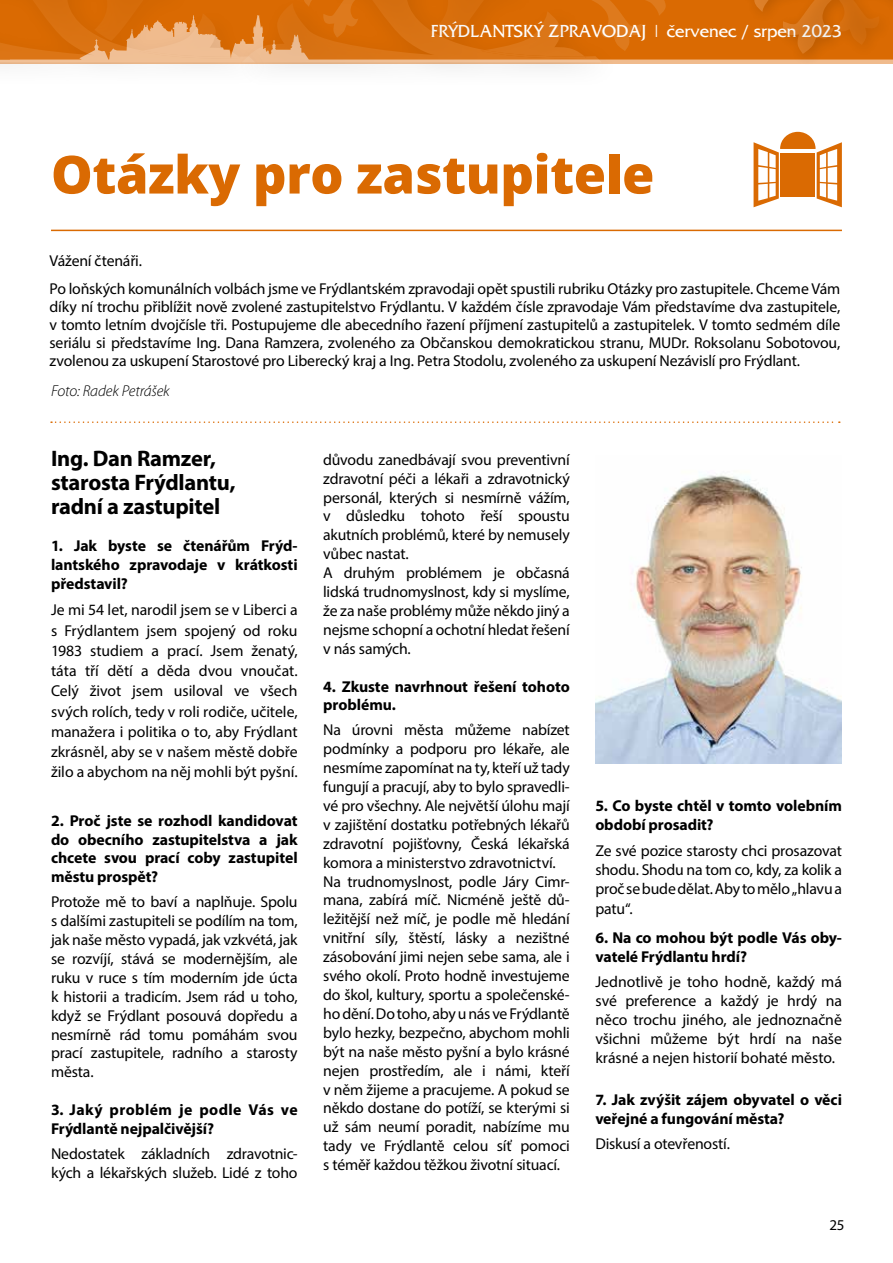
<style>
.page{position:relative;width:893px;height:1263px;background:#fff}
.page>*{position:absolute;margin:0;border:0;box-sizing:border-box;transform-origin:0 0}
.t1{font:800 52.5px "Open Sans";letter-spacing:-.01em;color:#da6a02}
.t2{font:700 22.5px/24px "Myriad Pro";letter-spacing:-.015em;color:#000}
.t3{font:18px "France";color:#fff}
.t4{font:15.75px/18.9px "Myriad Pro";letter-spacing:-.01em;color:#000;text-align:justify}
.t5{font:700 15.75px/18.9px "Myriad Pro";letter-spacing:-.005em;color:#000}
.t6{font:italic 300 15.75px "Myriad Pro";letter-spacing:-.01em;color:#000}
.t7{font:15px "Myriad Pro";color:#000}
</style>
<div class="page">
<svg style="left:754px;top:132px;width:88px;height:75px"></svg>
<hr style="left:51px;top:230px;width:791px;height:1px;background:#da6a02">
<img style="left:595px;top:474px;width:247px;height:289px">
<svg style="left:51px;top:421px;width:789px;height:2px"></svg>
<div style="left:681px;top:0;width:48px;height:60px;background:#da6a02"></div>
<div style="left:229px;top:0;width:398px;height:91px;background:#000;opacity:.75"></div>
<div style="left:729px;top:0;width:164px;height:68px;background:#000;opacity:.75"></div>
<svg style="left:736px;top:0;width:157px;height:54px;background:#d56a07"></svg>
<div style="left:0;top:0;width:279px;height:90px;background:#000;opacity:.75"></div>
<svg style="left:0;top:0;width:681px;height:62px;background:#db781c"></svg>
<p class="t3" style="left:431px;top:22px;width:413px">FRÝDLANTSKÝ ZPRAVODAJ | červenec / srpen 2023</p>
<h1 class="t1" style="left:51px;top:135px;width:605px">Otázky pro zastupitele</h1>
<p class="t4" style="left:50px;top:246px;width:792px;line-height:28.5px">Vážení čtenáři.<br>Po loňských komunálních volbách jsme ve Frýdlantském zpravodaji opět spustili rubriku Otázky pro zastupitele. Chceme Vám</p>
<p class="t4" style="left:50px;top:298px;width:792px;line-height:18px">díky ní trochu přiblížit nově zvolené zastupitelstvo Frýdlantu. V každém čísle zpravodaje Vám představíme dva zastupitele, v tomto letním dvojčísle tři. Postupujeme dle abecedního řazení příjmení zastupitelů a zastupitelek. V tomto sedmém díle seriálu si představíme Ing. Dana Ramzera, zvoleného za Občanskou demokratickou stranu, MUDr. Roksolanu Sobotovou, zvolenou za uskupení Starostové pro Liberecký kraj a Ing. Petra Stodolu, zvoleného za uskupení Nezávislí pro Frýdlant.</p>
<p class="t6" style="left:51px;top:381px;width:120px">Foto: Radek Petrášek</p>
<h2 class="t2" style="left:51px;top:445px;width:186px">Ing. Dan Ramzer, starosta Frýdlantu, radní a zastupitel</h2>
<p class="t5" style="left:51px;top:536px;width:248px;text-align:justify">1. Jak byste se čtenářům Frýd&shy;lantského zpravodaje v krátkosti představil?</p>
<p class="t4" style="left:51px;top:600px;width:248px;line-height:20.2px">Je mi 54 let, narodil jsem se v Liberci a s Frýdlantem jsem spojený od roku 1983 studiem a prací. Jsem ženatý, táta tří dětí a děda dvou vnoučat.<br>Celý život jsem usiloval ve všech svých rolích, tedy v roli rodiče, učitele, manažera i politika o to, aby Frýdlant zkrásněl, aby se v našem městě dobře žilo a abychom na něj mohli být pyšní.</p>
<p class="t5" style="left:51px;top:810px;width:248px;text-align:justify">2. Proč jste se rozhodl kandidovat do obecního zastupitelstva a jak chcete svou prací coby zastupitel městu prospět?</p>
<p class="t4" style="left:51px;top:892px;width:248px">Protože mě to baví a naplňuje. Spolu s dalšími zastupiteli se podílím na tom, jak naše město vypadá, jak vzkvétá, jak se rozvíjí, stává se modernějším, ale ruku v ruce s tím moderním jde úcta k historii a tradicím. Jsem rád u toho, když se Frýdlant posouvá dopředu a nesmírně rád tomu pomáhám svou prací zastupitele, radního a starosty města.</p>
<p class="t5" style="left:51px;top:1100px;width:248px">3. Jaký problém je podle Vás ve<br>Frýdlantě nejpalčivější?</p>
<p class="t4" style="left:51px;top:1144px;width:248px">Nedostatek základních zdravotnic&shy;kých a lékařských služeb. Lidé z toho</p>
<p class="t4" style="left:323px;top:450px;width:248px;text-align:left">důvodu zanedbávají svou preventivní zdravotní péči a lékaři a zdravotnický personál, kterých si nesmírně vážím, v důsledku tohoto řeší spoustu akutních problémů, které by nemusely vůbec nastat.<br>A druhým problémem je občasná lidská trudnomyslnost, kdy si myslíme, že za naše problémy může někdo jiný a nejsme schopní a ochotní hledat řešení v nás samých.</p>
<p class="t5" style="left:323px;top:676px;width:248px">4. Zkuste navrhnout řešení tohoto problému.</p>
<p class="t4" style="left:323px;top:720px;width:248px;text-align:left">Na úrovni města můžeme nabízet podmínky a podporu pro lékaře, ale nesmíme zapomínat na ty, kteří už tady fungují a pracují, aby to bylo spravedli&shy;vé pro všechny. Ale největší úlohu mají v zajištění dostatku potřebných lékařů zdravotní pojišťovny, Česká lékařská komora a ministerstvo zdravotnictví.<br>Na trudnomyslnost, podle Járy Cimr&shy;mana, zabírá míč. Nicméně ještě dů&shy;ležitější než míč, je podle mě hledání vnitřní síly, štěstí, lásky a nezištné zásobování jimi nejen sebe sama, ale i svého okolí. Proto hodně investujeme do škol, kultury, sportu a společenské&shy;ho dění. Do toho, aby u nás ve Frýdlantě bylo hezky, bezpečno, abychom mohli být na naše město pyšní a bylo krásné nejen prostředím, ale i námi, kteří v něm žijeme a pracujeme. A pokud se někdo dostane do potíží, se kterými si už sám neumí poradit, nabízíme mu tady ve Frýdlantě celou síť pomoci s téměř každou těžkou životní situací.</p>
<p class="t5" style="left:595px;top:796px;width:248px">5. Co byste chtěl v tomto volebním období prosadit?</p>
<p class="t4" style="left:595px;top:841px;width:248px">Ze své pozice starosty chci prosazovat shodu. Shodu na tom co, kdy, za kolik a proč se bude dělat. Aby to mělo „hlavu a patu“.</p>
<p class="t5" style="left:595px;top:928px;width:248px">6. Na co mohou být podle Vás oby&shy;vatelé Frýdlantu hrdí?</p>
<p class="t4" style="left:595px;top:972px;width:248px">Jednotlivě je toho hodně, každý má své preference a každý je hrdý na něco trochu jiného, ale jednoznačně všichni můžeme být hrdí na naše krásné a nejen historií bohaté město.</p>
<p class="t5" style="left:595px;top:1090px;width:248px">7. Jak zvýšit zájem obyvatel o věci veřejné a fungování města?</p>
<p class="t4" style="left:595px;top:1134px;width:136px">Diskusí a otevřeností.</p>
<p class="t7" style="left:829px;top:1215px;width:17px">25</p>
</div>
